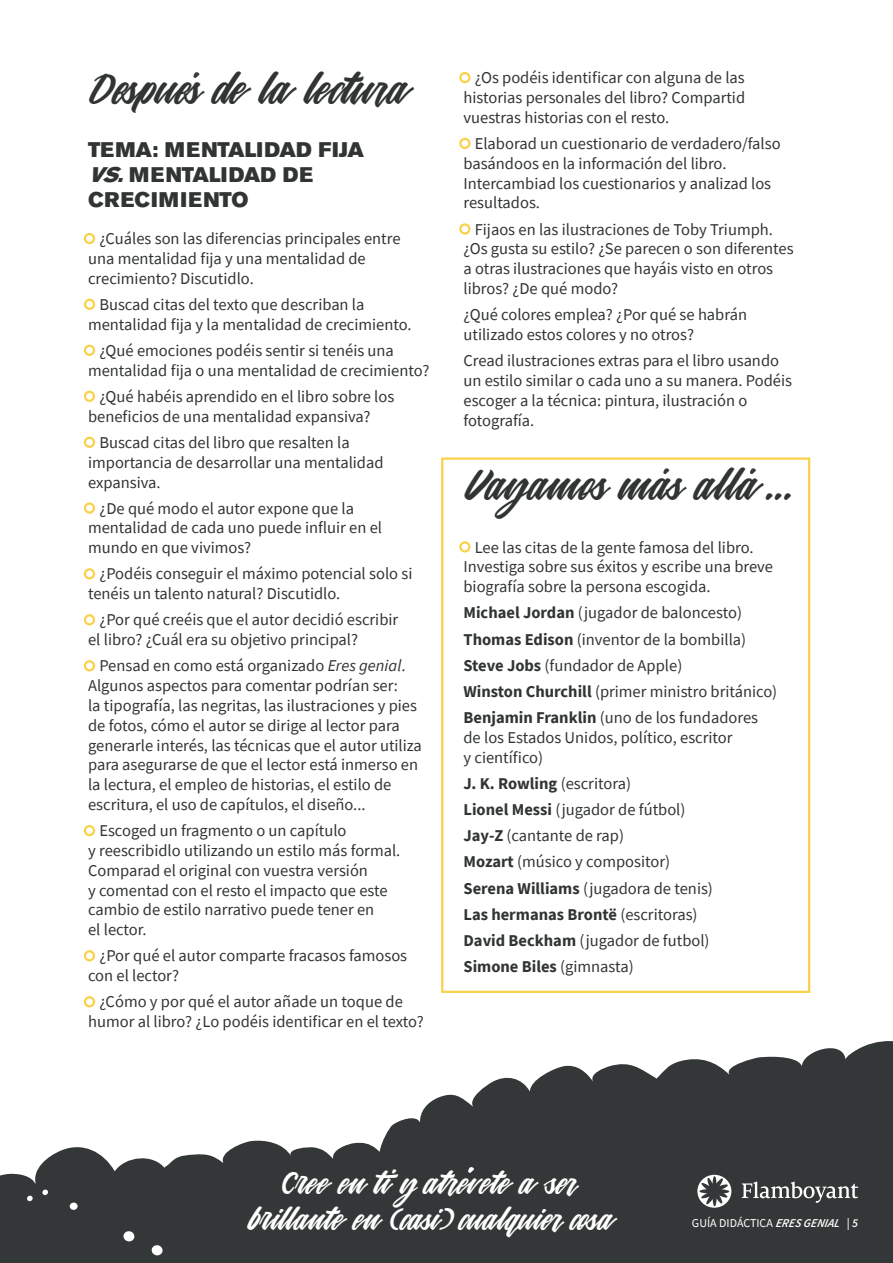
<style>
.page{position:relative;width:893px;height:1263px;background:#fff}
.page>*{position:absolute;margin:0;border:0;box-sizing:border-box;transform-origin:0 0}
.t1{font:43.5px "Mattilda";letter-spacing:-.235em;color:#313434}
.t2{font:31.5px/36.5px "Mattilda";letter-spacing:-.215em;color:#fff;text-align:center}
.t3{font:21px/25.2px "Akzidenz Grotesk BE Super";letter-spacing:.02em;color:#313434}
.t4{font:16.5px/19.8px "Source Sans Pro";color:#313434}
.t5{font:12px "Source Sans Pro";color:#fff}
.s1{font-style:italic}
.s2{font-weight:700}
.s3{font-weight:600;font-style:italic}
</style>
<div class="page">
<svg style="left:0;top:1041px;width:893px;height:222px;fill:#343737"></svg>
<svg style="left:42px;top:1189px;width:6px;height:6px"></svg>
<svg style="left:27px;top:1195px;width:6px;height:6px"></svg>
<div style="left:70px;top:1202px;width:8px;height:8px;background:#fff;border-radius:50%"></div>
<svg style="left:151px;top:1245px;width:12px;height:11px"></svg>
<svg style="left:123px;top:1231px;width:12px;height:11px"></svg>
<div style="left:84px;top:233px;width:11px;height:11px;border:2px solid #fad14b;border-radius:50%"></div>
<div style="left:84px;top:299px;width:11px;height:11px;border:2px solid #fad14b;border-radius:50%"></div>
<div style="left:84px;top:345px;width:11px;height:11px;border:2px solid #fad14b;border-radius:50%"></div>
<div style="left:84px;top:391px;width:11px;height:11px;border:2px solid #fad14b;border-radius:50%"></div>
<div style="left:84px;top:437px;width:11px;height:11px;border:2px solid #fad14b;border-radius:50%"></div>
<div style="left:84px;top:502px;width:11px;height:12px;border:2px solid #fad14b;border-radius:50%"></div>
<div style="left:84px;top:568px;width:11px;height:11px;border:2px solid #fad14b;border-radius:50%"></div>
<div style="left:84px;top:614px;width:11px;height:11px;border:2px solid #fad14b;border-radius:50%"></div>
<div style="left:84px;top:660px;width:11px;height:11px;border:2px solid #fad14b;border-radius:50%"></div>
<div style="left:84px;top:825px;width:11px;height:11px;border:2px solid #fad14b;border-radius:50%"></div>
<div style="left:84px;top:950px;width:11px;height:11px;border:2px solid #fad14b;border-radius:50%"></div>
<div style="left:84px;top:996px;width:11px;height:11px;border:2px solid #fad14b;border-radius:50%"></div>
<div style="left:459px;top:72px;width:11px;height:11px;border:2px solid #fad14b;border-radius:50%"></div>
<div style="left:459px;top:138px;width:11px;height:11px;border:2px solid #fad14b;border-radius:50%"></div>
<div style="left:459px;top:223px;width:11px;height:12px;border:2px solid #fad14b;border-radius:50%"></div>
<div style="left:459px;top:541px;width:11px;height:11px;border:2px solid #fad14b;border-radius:50%"></div>
<svg style="left:193px;top:72px;width:6px;height:6px"></svg>
<svg style="left:663px;top:468px;width:6px;height:6px"></svg>
<svg style="left:750px;top:468px;width:6px;height:6px"></svg>
<div style="left:441px;top:457px;width:369px;height:536px;border:2px solid #fad14b"></div>
<svg style="left:468px;top:1167px;width:6px;height:6px"></svg>
<svg style="left:742px;top:1181px;width:116px;height:22px;background:#656767"></svg>
<svg style="left:697px;top:1175px;width:34px;height:33px"></svg>
<h1 class="t1" style="left:88px;top:69px;width:329px">Despues de la lectura</h1>
<p class="t3" style="left:88px;top:137px;width:278px">TEMA: MENTALIDAD FIJA<br><span class="s1">VS.</span>MENTALIDAD DE<br>CRECIMIENTO</p>
<p class="t4" style="left:88px;top:229px;width:314px;text-indent:11px">¿Cuáles son las diferencias principales entre una mentalidad fija y una mentalidad de crecimiento? Discutidlo.</p>
<p class="t4" style="left:88px;top:294px;width:325px;text-indent:11px">Buscad citas del texto que describan la mentalidad fija y la mentalidad de crecimiento.</p>
<p class="t4" style="left:88px;top:340px;width:343px;text-indent:11px">¿Qué emociones podéis sentir si tenéis una mentalidad fija o una mentalidad de crecimiento?</p>
<p class="t4" style="left:88px;top:386px;width:308px;text-indent:11px">¿Qué habéis aprendido en el libro sobre los beneficios de una mentalidad expansiva?</p>
<p class="t4" style="left:88px;top:432px;width:297px;text-indent:11px">Buscad citas del libro que resalten la importancia de desarrollar una mentalidad expansiva.</p>
<p class="t4" style="left:88px;top:498px;width:295px;text-indent:11px">¿De qué modo el autor expone que la mentalidad de cada uno puede influir en el mundo en que vivimos?</p>
<p class="t4" style="left:88px;top:564px;width:326px;text-indent:11px">¿Podéis conseguir el máximo potencial solo si tenéis un talento natural? Discutidlo.</p>
<p class="t4" style="left:88px;top:610px;width:312px;text-indent:11px">¿Por qué creéis que el autor decidió escribir el libro? ¿Cuál era su objetivo principal?</p>
<p class="t4" style="left:88px;top:656px;width:335px;text-indent:11px">Pensad en como está organizado <span class="s1">Eres genial</span>.<br>Algunos aspectos para comentar podrían ser:<br>la tipografía, las negritas, las ilustraciones y pies de fotos, cómo el autor se dirige al lector para generarle interés, las técnicas que el autor utiliza para asegurarse de que el lector está inmerso en la lectura, el empleo de historias, el estilo de escritura, el uso de capítulos, el diseño...</p>
<p class="t4" style="left:88px;top:821px;width:314px;text-indent:11px">Escoged un fragmento o un capítulo<br>y reescribidlo utilizando un estilo más formal.<br>Comparad el original con vuestra versión<br>y comentad con el resto el impacto que este cambio de estilo narrativo puede tener en<br>el lector.</p>
<p class="t4" style="left:88px;top:946px;width:321px;text-indent:11px">¿Por qué el autor comparte fracasos famosos con el lector?</p>
<p class="t4" style="left:88px;top:992px;width:337px;text-align:center">¿Cómo y por qué el autor añade un toque de humor al libro? ¿Lo podéis identificar en el texto?</p>
<p class="t4" style="left:463px;top:68px;width:283px;text-align:justify;text-indent:11px">¿Os podéis identificar con alguna de las historias personales del libro? Compartid vuestras historias con el resto.</p>
<p class="t4" style="left:463px;top:134px;width:319px;text-indent:11px">Elaborad un cuestionario de verdadero/falso basándoos en la información del libro.<br>Intercambiad los cuestionarios y analizad los resultados.</p>
<p class="t4" style="left:463px;top:219px;width:332px;text-indent:11px">Fijaos en las ilustraciones de Toby Triumph. ¿Os gusta su estilo? ¿Se parecen o son diferentes a otras ilustraciones que hayáis visto en otros libros? ¿De qué modo?</p>
<p class="t4" style="left:463px;top:305px;width:285px">¿Qué colores emplea? ¿Por qué se habrán utilizado estos colores y no otros?</p>
<p class="t4" style="left:463px;top:351px;width:330px">Cread ilustraciones extras para el libro usando un estilo similar o cada uno a su manera. Podéis escoger a la técnica: pintura, ilustración o fotografía.</p>
<h1 class="t1" style="left:463px;top:466px;width:330px">Vayamos mas alla . . .</h1>
<p class="t4" style="left:463px;top:537px;width:311px;text-indent:11px">Lee las citas de la gente famosa del libro.<br>Investiga sobre sus éxitos y escribe una breve biografía sobre la persona escogida.</p>
<p class="t4" style="left:463px;top:600px;width:315px;line-height:26.2px"><span class="s2">Michael Jordan</span> (jugador de baloncesto)<br><span class="s2">Thomas Edison</span> (inventor de la bombilla)<br><span class="s2">Steve Jobs</span> (fundador de Apple)<br><span class="s2">Winston Churchill</span> (primer ministro británico)<br><span class="s2">Benjamin Franklin</span> (uno de los fundadores</p>
<p class="t4" style="left:463px;top:727px;width:271px">de los Estados Unidos, político, escritor y científico)</p>
<p class="t4" style="left:463px;top:770px;width:251px;line-height:26.2px"><span class="s2">J. K. Rowling</span> (escritora)<br><span class="s2">Lionel Messi</span> (jugador de fútbol)<br><span class="s2">Jay-Z</span> (cantante de rap)<br><span class="s2">Mozart</span> (músico y compositor)<br><span class="s2">Serena Williams</span> (jugadora de tenis)<br><span class="s2">Las hermanas Brontë</span> (escritoras)<br><span class="s2">David Beckham</span> (jugador de futbol)<br><span class="s2">Simone Biles</span> (gimnasta)</p>
<h2 class="t2" style="left:246px;top:1170px;width:373px">Cree en ti y atrevete a ser brillante en <span class="s1">(</span>casi<span class="s1">)</span> cualquier cosa</h2>
<p class="t5" style="left:692px;top:1216px;width:168px">GUÍA DIDÁCTICA <span class="s3">ERES GENIAL | 5</span></p>
</div>
